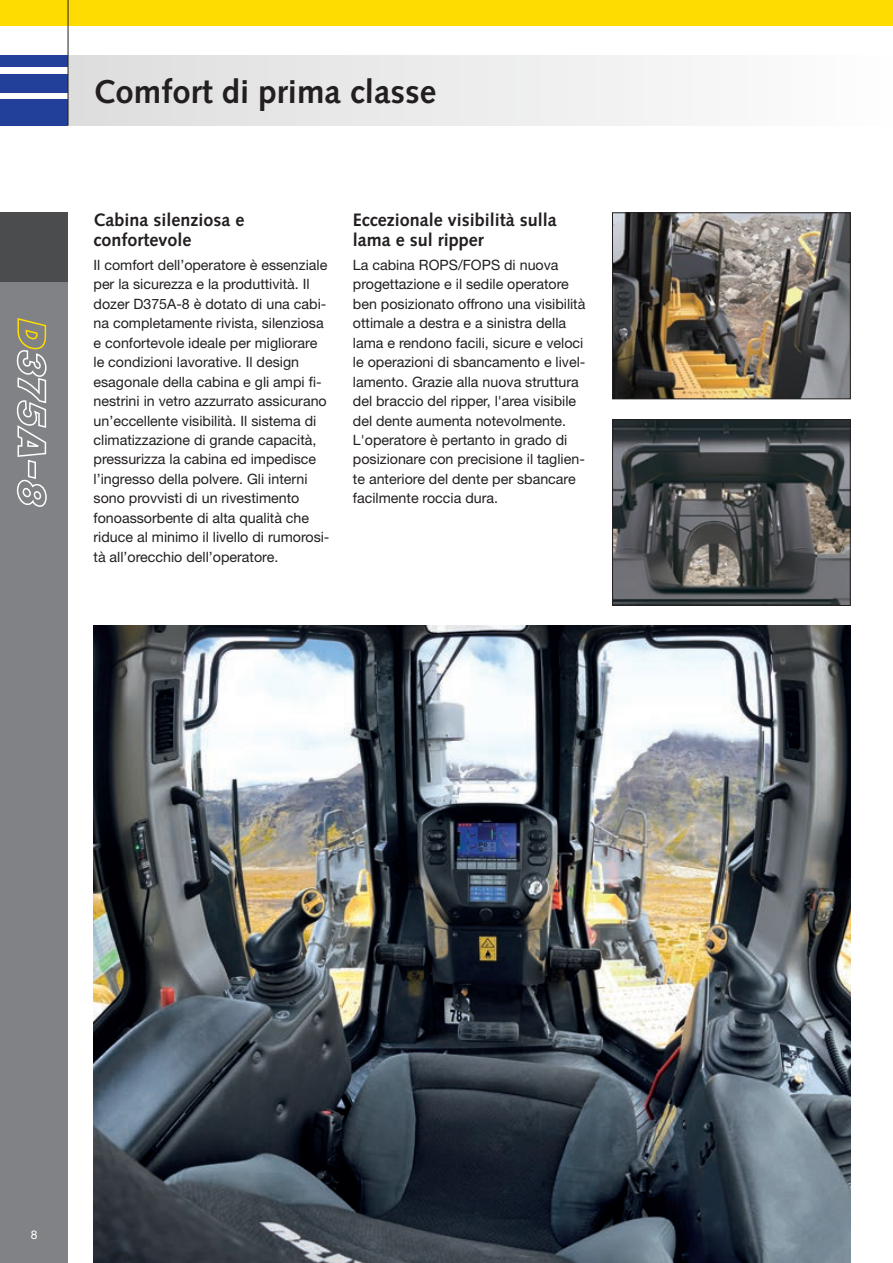
<style>
.page{position:relative;width:893px;height:1263px;background:#fff}
.page>*{position:absolute;margin:0;border:0;box-sizing:border-box;transform-origin:0 0}
.t1{font:700 33px "Syntax LTCE";color:#231f20}
.t2{font:700 18px/19.5px "Syntax LTCE";color:#231f20}
.t3{font:14.25px/19.5px "Helvetica Neue LT Pro";color:#231f20}
.t4{font:12px "Helvetica Neue LT Pro";color:#fff}
</style>
<div class="page">
<div style="left:0;top:213px;width:68px;height:1050px;background:#808285"></div>
<div style="left:0;top:99px;width:68px;height:26px;background:#223f99"></div>
<div style="left:0;top:74px;width:68px;height:18px;background:#223f99"></div>
<div style="left:0;top:55px;width:68px;height:12px;background:#223f99"></div>
<div style="left:0;top:0;width:893px;height:26px;background:#ffdc01"></div>
<div style="left:0;top:213px;width:68px;height:69px;background:#4b4c4d"></div>
<div style="left:68px;top:55px;width:825px;height:70px;background:linear-gradient(to right,#ddddde,#fdfdfe)"></div>
<hr style="left:68px;top:0;width:1px;height:125px;background:#231f20">
<img style="left:94px;top:626px;width:756px;height:637px">
<img style="left:614px;top:421px;width:234px;height:183px">
<div style="left:612px;top:419px;width:238px;height:187px;border:1px solid #231f20"></div>
<img style="left:614px;top:215px;width:234px;height:182px">
<div style="left:612px;top:213px;width:238px;height:186px;border:1px solid #231f20"></div>
<svg style="left:16px;top:318px;width:31px;height:189px"></svg>
<h1 class="t1" style="left:94px;top:73px;width:344px">Comfort di prima classe</h1>
<p class="t2" style="left:94px;top:210px;width:153px">Cabina silenziosa e confortevole</p>
<p class="t3" style="left:94px;top:254px;width:237px">Il comfort dell’operatore è essenziale per la sicurezza e la produttività. Il dozer D375A-8 è dotato di una cabi&shy;na completamente rivista, silenziosa e confortevole ideale per migliorare le condizioni lavorative. Il design esagonale della cabina e gli ampi fi&shy;nestrini in vetro azzurrato assicurano un’eccellente visibilità. Il sistema di climatizzazione di grande capacità, pressurizza la cabina ed impedisce l’ingresso della polvere. Gli interni sono provvisti di un rivestimento fonoassorbente di alta qualità che riduce al minimo il livello di rumorosi&shy;tà all’orecchio dell’operatore.</p>
<p class="t2" style="left:353px;top:210px;width:205px">Eccezionale visibilità sulla lama e sul ripper</p>
<p class="t3" style="left:353px;top:254px;width:234px">La cabina ROPS/FOPS di nuova progettazione e il sedile operatore ben posizionato offrono una visibilità ottimale a destra e a sinistra della lama e rendono facili, sicure e veloci le operazioni di sbancamento e livel&shy;lamento. Grazie alla nuova struttura del braccio del ripper, l'area visibile del dente aumenta notevolmente.<br>L'operatore è pertanto in grado di posizionare con precisione il taglien&shy;te anteriore del dente per sbancare facilmente roccia dura.</p>
<p class="t4" style="left:31px;top:1227px;width:8px">8</p>
</div>
